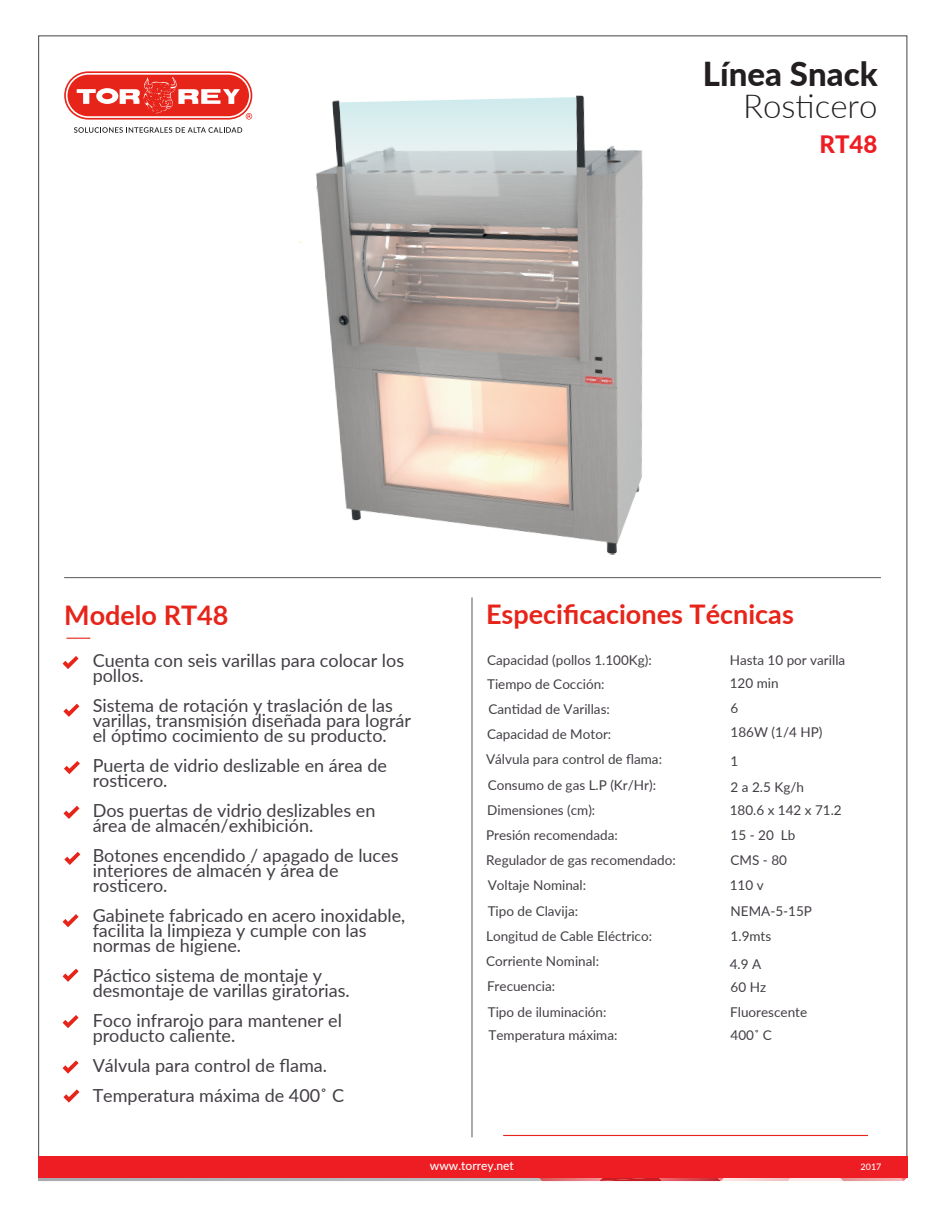
<style>
.page{position:relative;width:944px;height:1214px;background:#fff}
.page>*{position:absolute;margin:0;border:0;box-sizing:border-box;transform-origin:0 0}
.t1{font:800 33px "Lato";color:#231f20}
.t2{font:300 33px "Lato";color:#231f20}
.t3{font:700 27px "Lato";color:#e72419}
.t4{font:800 24px "Lato";color:#ee1d23}
.t5{font:18px/15px "Lato";color:#433e45}
.t6{font:13.5px/25.3px "Lato";color:#433e45}
.t7{font:500 12px "Lato";color:#fff}
.t8{font:500 9px "Lato";color:#fff}
</style>
<div class="page">
<svg style="left:38px;top:1177px;width:869px;height:4px;background:#d18084"></svg>
<div style="left:64px;top:71px;width:188px;height:49px;background:#e72419;border-radius:24px"></div>
<svg style="left:66px;top:73px;width:186px;height:47px"></svg>
<svg style="left:74px;top:127px;width:168px;height:6px"></svg>
<hr style="left:471px;top:597px;width:1px;height:540px;background:#57585a">
<hr style="left:64px;top:577px;width:817px;height:1px;background:#57585a">
<div style="left:38px;top:1156px;width:869px;height:21px;background:#ee1d23"></div>
<hr style="left:66px;top:637px;width:24px;height:2px;background:#e72419">
<svg style="left:63px;top:656px;width:16px;height:13px"></svg>
<svg style="left:64px;top:761px;width:16px;height:13px"></svg>
<svg style="left:63px;top:703px;width:16px;height:14px"></svg>
<svg style="left:63px;top:914px;width:16px;height:13px"></svg>
<svg style="left:63px;top:806px;width:16px;height:13px"></svg>
<svg style="left:64px;top:852px;width:16px;height:13px"></svg>
<svg style="left:63px;top:968px;width:16px;height:13px"></svg>
<hr style="left:503px;top:1134px;width:365px;height:2px;background:#e72419">
<img style="left:316px;top:95px;width:327px;height:460px">
<svg style="left:339px;top:97px;width:238px;height:134px;background:#c3cbcb"></svg>
<svg style="left:63px;top:1015px;width:16px;height:13px"></svg>
<svg style="left:63px;top:1060px;width:16px;height:13px"></svg>
<svg style="left:63px;top:1089px;width:16px;height:13px"></svg>
<h1 class="t1" style="left:703px;top:49px;width:176px">Línea Snack</h1>
<h1 class="t2" style="left:743px;top:83px;width:136px">Rosticero</h1>
<h3 class="t4" style="left:819px;top:127px;width:59px">RT48</h3>
<h2 class="t3" style="left:64px;top:595px;width:166px">Modelo RT48</h2>
<p class="t5" style="left:93px;top:652px;width:313px">Cuenta con seis varillas para colocar los pollos.</p>
<p class="t5" style="left:93px;top:697px;width:320px">Sistema de rotación y traslación de las varillas, transmisión diseñada para lográr el óptimo cocimiento de su producto.</p>
<p class="t5" style="left:93px;top:757px;width:296px">Puerta de vidrio deslizable en área de rosticero.</p>
<p class="t5" style="left:93px;top:802px;width:284px">Dos puertas de vidrio deslizables en área de almacén/exhibición.</p>
<p class="t5" style="left:93px;top:847px;width:307px">Botones encendido / apagado de luces interiores de almacén y área de rosticero.</p>
<p class="t5" style="left:93px;top:907px;width:314px">Gabinete fabricado en acero inoxidable, facilita la limpieza y cumple con las normas de higiene.</p>
<p class="t5" style="left:93px;top:967px;width:259px">Páctico sistema de montaje y desmontaje de varillas giratorias.</p>
<p class="t5" style="left:93px;top:1012px;width:251px">Foco infrarojo para mantener el producto caliente.</p>
<p class="t5" style="left:93px;top:1050px;width:253px;line-height:30px">Válvula para control de flama.<br>Temperatura máxima de 400˚ C</p>
<h2 class="t3" style="left:486px;top:594px;width:309px">Especificaciones Técnicas</h2>
<p class="t6" style="left:487px;top:647px;width:166px;line-height:24.6px">Capacidad (pollos 1.100Kg):<br>Tiempo de Cocción:<br>Cantidad de Varillas:<br>Capacidad de Motor:</p>
<p class="t6" style="left:729px;top:648px;width:117px;line-height:22.6px">Hasta 10 por varilla<br>120 min</p>
<p class="t6" style="left:730px;top:695px;width:93px;line-height:24px">6<br>186W (1/4 HP)</p>
<p class="t6" style="left:730px;top:747px;width:9px">1</p>
<p class="t6" style="left:486px;top:746px;width:177px">Válvula para control de flama:</p>
<p class="t6" style="left:486px;top:772px;width:191px">Consumo de gas L.P (Kr/Hr):<br>Dimensiones (cm):<br>Presión recomendada:<br>Regulador de gas recomendado:</p>
<p class="t6" style="left:729px;top:774px;width:113px;line-height:23px">2 a 2.5 Kg/h<br>180.6 x 142 x 71.2</p>
<p class="t6" style="left:730px;top:822px;width:66px;line-height:24.9px">15 - 20 Lb<br>CMS - 80</p>
<p class="t6" style="left:486px;top:872px;width:167px">Voltaje Nominal:<br>Tipo de Clavija:<br>Longitud de Cable Eléctrico:<br>Corriente Nominal:<br>Frecuencia:<br>Tipo de iluminación:</p>
<p class="t6" style="left:729px;top:872px;width:84px">110 v<br>NEMA-5-15P<br>1.9mts</p>
<p class="t6" style="left:729px;top:951px;width:38px;line-height:23.1px">4.9 A<br>60 Hz</p>
<p class="t6" style="left:730px;top:999px;width:78px">Fluorescente</p>
<p class="t6" style="left:488px;top:1021px;width:130px">Temperatura máxima:</p>
<p class="t6" style="left:730px;top:1021px;width:43px">400˚ C</p>
<p class="t7" style="left:430px;top:1156px;width:86px">www.torrey.net</p>
<p class="t8" style="left:860px;top:1159px;width:22px">2017</p>
</div>
